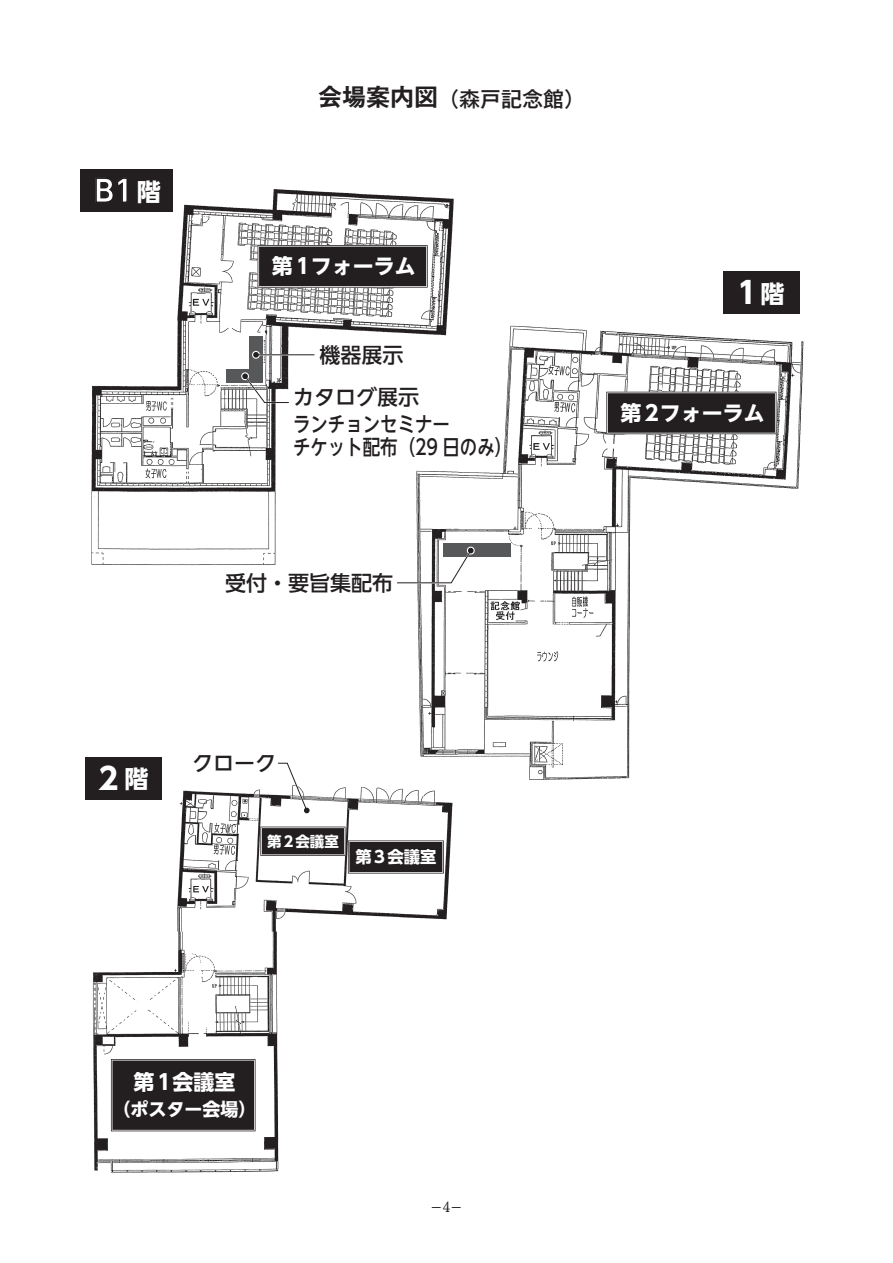
<style>
.page{position:relative;width:893px;height:1263px;background:#fff}
.page>*{position:absolute;margin:0;border:0;box-sizing:border-box;transform-origin:0 0}
.t1{font:700 30px "UD Shin Go NT Pro";color:#fff}
.t2{font:500 21px/27px "UD Shin Go NT Pro";color:#231f20}
.t3{font:700 21px "UD Shin Go NT Pro";color:#fff}
.t4{font:500 21px "UD Shin Go NT Pro";color:#231f20;scale:.83 1}
.t5{font:500 21px "Gothic MB101 Pro";color:#231f20}
.t6{font:700 18px "UD Shin Go NT Pro";color:#fff}
.t7{font:700 16.35px "UD Shin Go NT Pro";letter-spacing:.075em;color:#fff}
.t8{font:15px "Century Oldstyle";color:#231f20}
.t9{font:700 14.55px "UD Shin Go NT Pro";letter-spacing:.075em;color:#fff}
.s1{font-size:24px}
.s2{font-family:"Gothic MB101 Pro De";font-weight:700;font-size:24px}
</style>
<div class="page">
<img style="left:459px;top:325px;width:204px;height:205px">
<img style="left:663px;top:334px;width:141px;height:155px">
<img style="left:416px;top:470px;width:43px;height:287px">
<img style="left:458px;top:530px;width:172px;height:250px">
<img style="left:172px;top:174px;width:178px;height:203px">
<img style="left:350px;top:193px;width:104px;height:143px">
<img style="left:91px;top:377px;width:185px;height:189px">
<img style="left:177px;top:787px;width:224px;height:144px">
<img style="left:401px;top:788px;width:52px;height:132px">
<img style="left:92px;top:931px;width:186px;height:152px">
<img style="left:93px;top:1083px;width:186px;height:90px">
<img style="left:408px;top:788px;width:45px;height:7px">
<div style="left:80px;top:170px;width:92px;height:42px;background:#231f20"></div>
<svg style="left:258px;top:245px;width:170px;height:43px;background:#2f2b2c"></svg>
<div style="left:723px;top:272px;width:76px;height:42px;background:#231f20"></div>
<div style="left:85px;top:757px;width:77px;height:43px;background:#231f20"></div>
<div style="left:226px;top:369px;width:36px;height:13px;background:#57585a"></div>
<div style="left:249px;top:336px;width:13px;height:46px;background:#57585a"></div>
<hr style="left:256px;top:354px;width:58px;height:2px;background:#fff">
<svg style="left:252px;top:351px;width:8px;height:8px"></svg>
<hr style="left:256px;top:354px;width:58px;height:1px;background:#231f20">
<svg style="left:253px;top:352px;width:6px;height:6px"></svg>
<div style="left:444px;top:543px;width:67px;height:13px;background:#57585a"></div>
<svg style="left:397px;top:546px;width:78px;height:38px"></svg>
<svg style="left:241px;top:372px;width:49px;height:32px"></svg>
<svg style="left:606px;top:392px;width:170px;height:42px;background:#2d292a"></svg>
<svg style="left:260px;top:826px;width:184px;height:47px"></svg>
<svg style="left:111px;top:1059px;width:145px;height:72px;background:#2a2627"></svg>
<svg style="left:277px;top:762px;width:34px;height:53px"></svg>
<h1 class="t1" style="left:94px;top:166px;width:68px">B1<span class="s1">階</span></h1>
<p class="t5" style="left:318px;top:81px;width:268px"><span class="s2">会場案内図</span>（森戸記念館）</p>
<p class="t3" style="left:272px;top:249px;width:146px">第1フォーラム</p>
<p class="t2" style="left:320px;top:341px;width:85px">機器展示</p>
<p class="t2" style="left:293px;top:383px;width:158px">カタログ展示<br>ランチョンセミナー</p>
<p class="t4" style="left:293px;top:430px;width:265px">チケット配布（29 日のみ）</p>
<p class="t2" style="left:225px;top:568px;width:170px">受付・要旨集配布</p>
<h1 class="t1" style="left:738px;top:268px;width:48px">1<span class="s1">階</span></h1>
<p class="t3" style="left:621px;top:396px;width:146px">第2フォーラム</p>
<h1 class="t1" style="left:99px;top:754px;width:51px">2<span class="s1">階</span></h1>
<p class="t2" style="left:192px;top:749px;width:86px">クローク</p>
<p class="t9" style="left:267px;top:829px;width:73px">第2会議室</p>
<p class="t7" style="left:355px;top:844px;width:83px">第3会議室</p>
<p class="t3" style="left:133px;top:1065px;width:104px">第1会議室</p>
<p class="t6" style="left:112px;top:1094px;width:146px">（ポスター会場）</p>
<p class="t8" style="left:430px;top:1198px;width:34px">−4−</p>
</div>
